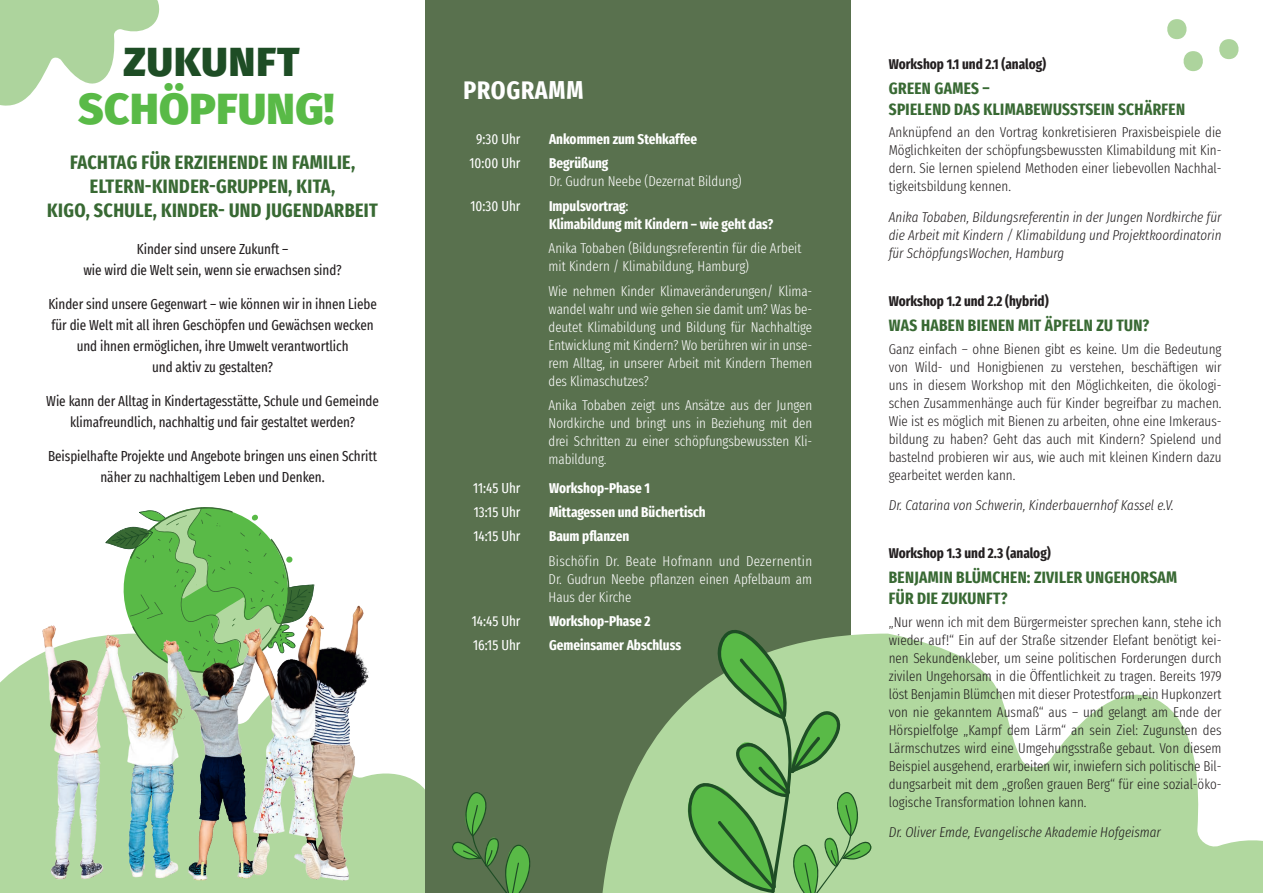
<style>
.page{position:relative;width:1263px;height:893px;background:#fff}
.page>*{position:absolute;margin:0;border:0;box-sizing:border-box;transform-origin:0 0}
.t1{font:800 43.5px "Fira Sans";letter-spacing:.01em;color:#59ba47}
.t2{font:800 40.5px "Fira Sans";letter-spacing:.03em;color:#1e4d25}
.t3{font:700 extra-condensed 25.5px "Fira Sans";letter-spacing:.03em;color:#fff}
.t4{font:700 extra-condensed 19.5px/24px "Fira Sans";letter-spacing:.02em;color:#386933;text-align:center}
.t5{font:700 extra-condensed 16.5px/21px "Fira Sans";letter-spacing:.02em;color:#386933}
.t6{font:300 extra-condensed 14.25px/18px "Fira Sans";color:#231f20;text-align:justify}
.t7{font:300 extra-condensed 14.25px/18px "Fira Sans";color:#fff;text-align:justify}
.t8{font:extra-condensed 14.25px/21px "Fira Sans";letter-spacing:-.005em;color:#231f20;text-align:center}
.t9{font:italic 300 extra-condensed 14.25px/18px "Fira Sans";color:#231f20;text-align:justify}
.t10{font:700 extra-condensed 14.25px/18px "Fira Sans";color:#fff}
.t11{font:700 extra-condensed 14.25px "Fira Sans";color:#231f20}
.t12{font:extra-condensed 14.25px "Fira Sans";color:#fff}
.s1{font-weight:400}
</style>
<div class="page">
<div style="left:425px;top:0;width:425px;height:893px;background:#59714e"></div>
<svg style="left:602px;top:633px;width:661px;height:260px;fill:#b1d89f"></svg>
<svg style="left:1167px;top:19px;width:20px;height:20px"></svg>
<svg style="left:1183px;top:51px;width:20px;height:20px"></svg>
<svg style="left:1219px;top:39px;width:20px;height:20px"></svg>
<img style="left:0;top:507px;width:425px;height:386px">
<svg style="left:687px;top:623px;width:187px;height:270px"></svg>
<svg style="left:452px;top:792px;width:79px;height:101px"></svg>
<svg style="left:0;top:0;width:160px;height:106px"></svg>
<h2 class="t2" style="left:123px;top:26px;width:178px">ZUKUNFT</h2>
<h1 class="t1" style="left:78px;top:70px;width:258px">SCHÖPFUNG!</h1>
<h3 class="t4" style="left:47px;top:149px;width:332px">FACHTAG FÜR ERZIEHENDE IN FAMILIE,<br>ELTERN-KINDER-GRUPPEN, KITA,<br>KIGO, SCHULE, KINDER- UND JUGENDARBEIT</h3>
<p class="t8" style="left:83px;top:239px;width:260px">Kinder sind unsere Zukunft –<br>wie wird die Welt sein, wenn sie erwachsen sind?</p>
<p class="t8" style="left:48px;top:293px;width:330px">Kinder sind unsere Gegenwart – wie können wir in ihnen Liebe für die Welt mit all ihren Geschöpfen und Gewächsen wecken und ihnen ermöglichen, ihre Umwelt verantwortlich<br>und aktiv zu gestalten?</p>
<p class="t8" style="left:46px;top:390px;width:334px">Wie kann der Alltag in Kindertagesstätte, Schule und Gemeinde klimafreundlich, nachhaltig und fair gestaltet werden?</p>
<p class="t8" style="left:48px;top:445px;width:331px">Beispielhafte Projekte und Angebote bringen uns einen Schritt näher zu nachhaltigem Leben und Denken.</p>
<h3 class="t3" style="left:464px;top:68px;width:121px">PROGRAMM</h3>
<p class="t12" style="left:476px;top:128px;width:46px">9:30 Uhr</p>
<p class="t10" style="left:549px;top:129px;width:150px">Ankommen zum Stehkaffee</p>
<p class="t12" style="left:469px;top:153px;width:53px">10:00 Uhr</p>
<p class="t10" style="left:549px;top:153px;width:61px">Begrüßung</p>
<p class="t7" style="left:549px;top:172px;width:194px">Dr. Gudrun Neebe (Dezernat Bildung)</p>
<p class="t12" style="left:470px;top:195px;width:52px">10:30 Uhr</p>
<p class="t10" style="left:549px;top:196px;width:226px">Impulsvortrag<span class="s1">:<br></span>Klimabildung mit Kindern – wie geht das?</p>
<p class="t7" style="left:549px;top:239px;width:254px">Anika Tobaben (Bildungsreferentin für die Arbeit mit Kindern / Klimabildung, Hamburg)</p>
<p class="t7" style="left:549px;top:282px;width:265px">Wie nehmen Kinder Klimaveränderungen/ Klima&shy;wandel wahr und wie gehen sie damit um? Was be&shy;deutet Klimabildung und Bildung für Nachhaltige Entwicklung mit Kindern? Wo berühren wir in unse&shy;rem Alltag, in unserer Arbeit mit Kindern Themen des Klimaschutzes?</p>
<p class="t7" style="left:549px;top:396px;width:265px">Anika Tobaben zeigt uns Ansätze aus der Jungen Nordkirche und bringt uns in Beziehung mit den drei Schritten zu einer schöpfungsbewussten Kli&shy;mabildung.</p>
<p class="t12" style="left:473px;top:477px;width:49px">11:45 Uhr</p>
<p class="t10" style="left:549px;top:478px;width:103px">Workshop-Phase 1</p>
<p class="t12" style="left:474px;top:501px;width:48px">13:15 Uhr</p>
<p class="t10" style="left:549px;top:502px;width:158px">Mittagessen und Büchertisch</p>
<p class="t12" style="left:473px;top:526px;width:49px">14:15 Uhr</p>
<p class="t10" style="left:549px;top:526px;width:82px">Baum pflanzen</p>
<p class="t7" style="left:549px;top:552px;width:265px">Bischöfin Dr. Beate Hofmann und Dezernentin Dr. Gudrun Neebe pflanzen einen Apfelbaum am Haus der Kirche</p>
<p class="t12" style="left:472px;top:610px;width:50px">14:45 Uhr</p>
<p class="t10" style="left:549px;top:611px;width:103px">Workshop-Phase 2</p>
<p class="t12" style="left:473px;top:635px;width:49px">16:15 Uhr</p>
<p class="t10" style="left:549px;top:636px;width:134px">Gemeinsamer Abschluss</p>
<p class="t11" style="left:889px;top:52px;width:159px">Workshop 1.1 und 2.1 (analog)</p>
<p class="t5" style="left:889px;top:77px;width:298px">GREEN GAMES –<br>SPIELEND DAS KLIMABEWUSSTSEIN SCHÄRFEN</p>
<p class="t6" style="left:889px;top:123px;width:334px">Anknüpfend an den Vortrag konkretisieren Praxisbeispiele die Möglichkeiten der schöpfungsbewussten Klimabildung mit Kin&shy;dern. Sie lernen spielend Methoden einer liebevollen Nachhal&shy;tigkeitsbildung kennen.</p>
<p class="t9" style="left:889px;top:208px;width:334px">Anika Tobaben, Bildungsreferentin in der Jungen Nordkirche für die Arbeit mit Kindern / Klimabildung und Projektkoordinatorin für SchöpfungsWochen, Hamburg</p>
<p class="t11" style="left:889px;top:289px;width:161px">Workshop 1.2 und 2.2 (hybrid)</p>
<p class="t5" style="left:889px;top:314px;width:262px">WAS HABEN BIENEN MIT ÄPFELN ZU TUN?</p>
<p class="t6" style="left:889px;top:339px;width:334px">Ganz einfach – ohne Bienen gibt es keine. Um die Bedeutung von Wild- und Honigbienen zu verstehen, beschäftigen wir uns in diesem Workshop mit den Möglichkeiten, die ökologi&shy;schen Zusammenhänge auch für Kinder begreifbar zu machen.<br>Wie ist es möglich mit Bienen zu arbeiten, ohne eine Imkeraus&shy;bildung zu haben? Geht das auch mit Kindern? Spielend und bastelnd probieren wir aus, wie auch mit kleinen Kindern dazu gearbeitet werden kann.</p>
<p class="t9" style="left:889px;top:496px;width:287px">Dr. Catarina von Schwerin, Kinderbauernhof Kassel e.V.</p>
<p class="t11" style="left:889px;top:541px;width:164px">Workshop 1.3 und 2.3 (analog)</p>
<p class="t5" style="left:889px;top:566px;width:290px">BENJAMIN BLÜMCHEN: ZIVILER UNGEHORSAM<br>FÜR DIE ZUKUNFT?</p>
<p class="t6" style="left:889px;top:613px;width:334px">„Nur wenn ich mit dem Bürgermeister sprechen kann, stehe ich wieder auf!“ Ein auf der Straße sitzender Elefant benötigt kei&shy;nen Sekundenkleber, um seine politischen Forderungen durch zivilen Ungehorsam in die Öffentlichkeit zu tragen. Bereits 1979 löst Benjamin Blümchen mit dieser Protestform „ein Hupkonzert von nie gekanntem Ausmaß“ aus – und gelangt am Ende der Hörspielfolge „Kampf dem Lärm“ an sein Ziel: Zugunsten des Lärmschutzes wird eine Umgehungsstraße gebaut. Von diesem Beispiel ausgehend, erarbeiten wir, inwiefern sich politische Bil&shy;dungsarbeit mit dem „großen grauen Berg“ für eine sozial-öko&shy;logische Transformation lohnen kann.</p>
<p class="t9" style="left:889px;top:823px;width:274px">Dr. Oliver Emde, Evangelische Akademie Hofgeismar</p>
</div>
